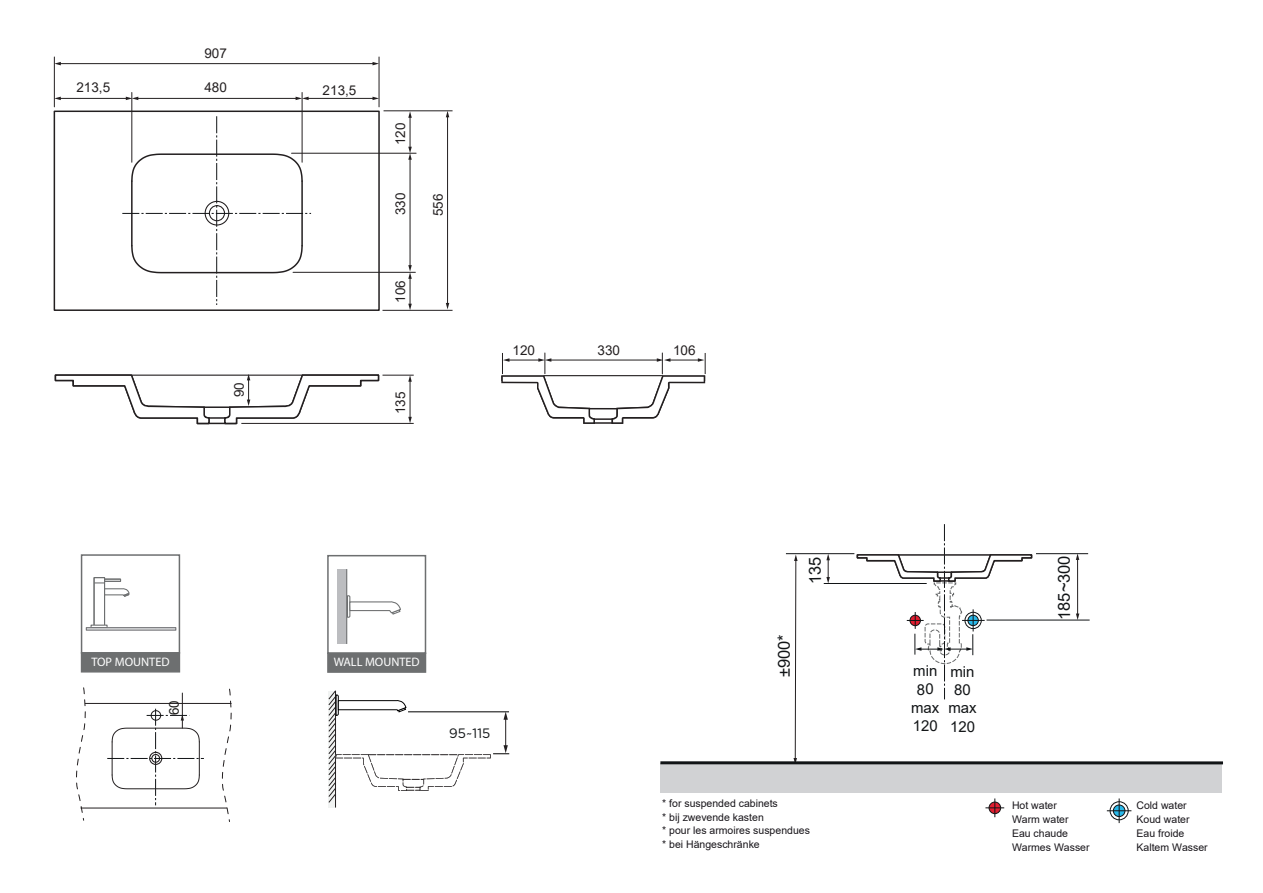
<style>
.page{position:relative;width:1263px;height:893px;background:#fff}
.page>*{position:absolute;margin:0;border:0;box-sizing:border-box;transform-origin:0 0}
.t1{font:16.5px "Arial";color:#111416}
.t2{font:15px "Arial";letter-spacing:-.01em;color:#111416}
.t3{font:13.5px "Arial";color:#231f20}
.t4{font:13.5px "Gotham";color:#111416}
.t5{font:13.5px "Arial";color:#1b1b19}
.t6{font:12.3px "Myriad Pro";color:#fff}
.t7{font:10.5px/13.8px "Arial";color:#18151a}
</style>
<div class="page">
<div style="left:54px;top:111px;width:326px;height:200px;border:2px solid #231f20"></div>
<hr style="left:60px;top:63px;width:314px;height:1px;background:#231f20">
<svg style="left:55px;top:62px;width:6px;height:3px"></svg>
<svg style="left:372px;top:62px;width:7px;height:3px"></svg>
<hr style="left:54px;top:57px;width:1px;height:50px;background:#231f20">
<hr style="left:379px;top:57px;width:1px;height:50px;background:#231f20">
<hr style="left:132px;top:92px;width:1px;height:70px;background:#231f20">
<hr style="left:302px;top:92px;width:1px;height:70px;background:#231f20">
<hr style="left:137px;top:98px;width:160px;height:1px;background:#231f20">
<hr style="left:60px;top:98px;width:67px;height:1px;background:#231f20">
<svg style="left:54px;top:97px;width:7px;height:3px"></svg>
<svg style="left:126px;top:97px;width:12px;height:3px"></svg>
<hr style="left:307px;top:98px;width:67px;height:1px;background:#231f20">
<svg style="left:296px;top:97px;width:13px;height:3px"></svg>
<svg style="left:372px;top:97px;width:7px;height:3px"></svg>
<hr style="left:293px;top:272px;width:122px;height:1px;background:#231f20">
<hr style="left:410px;top:159px;width:1px;height:107px;background:#231f20">
<hr style="left:291px;top:153px;width:125px;height:1px;background:#231f20">
<hr style="left:383px;top:111px;width:69px;height:1px;background:#231f20">
<hr style="left:382px;top:310px;width:70px;height:1px;background:#231f20">
<hr style="left:410px;top:117px;width:1px;height:31px;background:#231f20">
<svg style="left:408px;top:147px;width:4px;height:13px"></svg>
<svg style="left:408px;top:111px;width:4px;height:7px"></svg>
<svg style="left:408px;top:265px;width:4px;height:45px"></svg>
<hr style="left:447px;top:116px;width:1px;height:188px;background:#231f20">
<svg style="left:446px;top:303px;width:3px;height:6px"></svg>
<svg style="left:446px;top:111px;width:3px;height:6px"></svg>
<hr style="left:241px;top:423px;width:173px;height:1px;background:#231f20">
<hr style="left:382px;top:375px;width:32px;height:1px;background:#231f20">
<hr style="left:410px;top:380px;width:1px;height:38px;background:#231f20">
<svg style="left:408px;top:417px;width:4px;height:6px"></svg>
<svg style="left:408px;top:375px;width:4px;height:7px"></svg>
<div style="left:328px;top:691px;width:7px;height:117px;background:#f1f3f2"></div>
<hr style="left:335px;top:691px;width:1px;height:116px;background:#231f20">
<hr style="left:1077px;top:559px;width:1px;height:56px;background:#231f20">
<svg style="left:1076px;top:613px;width:3px;height:7px"></svg>
<svg style="left:1076px;top:554px;width:3px;height:6px"></svg>
<hr style="left:986px;top:620px;width:104px;height:1px;background:#111416">
<svg style="left:793px;top:554px;width:4px;height:207px"></svg>
<hr style="left:786px;top:553px;width:68px;height:1px;background:#111416">
<hr style="left:824px;top:583px;width:103px;height:1px;background:#111416">
<hr style="left:1036px;top:553px;width:52px;height:1px;background:#111416">
<div style="left:660px;top:763px;width:561px;height:30px;background:#d1d2d4"></div>
<hr style="left:660px;top:761px;width:563px;height:3px;background:#111416">
<svg style="left:1107px;top:798px;width:24px;height:25px"></svg>
<svg style="left:985px;top:798px;width:19px;height:19px"></svg>
<svg style="left:856px;top:524px;width:177px;height:175px"></svg>
<svg style="left:328px;top:690px;width:181px;height:113px"></svg>
<div style="left:327px;top:652px;width:99px;height:21px;background:#6d6f70;border:2px solid #6d6f70"></div>
<div style="left:327px;top:555px;width:99px;height:99px;border:2px solid #6d6f70"></div>
<div style="left:337px;top:569px;width:10px;height:75px;background:#bcbdc0"></div>
<svg style="left:347px;top:595px;width:54px;height:23px"></svg>
<hr style="left:346px;top:569px;width:1px;height:75px;background:#6d6f70">
<div style="left:81px;top:652px;width:99px;height:20px;background:#6d6f70"></div>
<div style="left:81px;top:554px;width:99px;height:100px;border:2px solid #6d6f70"></div>
<div style="left:93px;top:577px;width:12px;height:49px;background:#fff;border:1px solid #6d6f70"></div>
<hr style="left:104px;top:578px;width:1px;height:48px;background:#6d6f70">
<hr style="left:94px;top:578px;width:1px;height:48px;background:#6d6f70">
<svg style="left:94px;top:577px;width:36px;height:21px"></svg>
<div style="left:91px;top:625px;width:17px;height:3px;background:#fff;border:1px solid #6d6f70"></div>
<svg style="left:86px;top:627px;width:90px;height:4px"></svg>
<svg style="left:122px;top:116px;width:189px;height:189px"></svg>
<svg style="left:54px;top:374px;width:326px;height:51px"></svg>
<svg style="left:220px;top:689px;width:12px;height:133px"></svg>
<svg style="left:76px;top:687px;width:11px;height:134px"></svg>
<hr style="left:182px;top:693px;width:1px;height:35px;background:#231f20">
<svg style="left:501px;top:353px;width:205px;height:71px"></svg>
<hr style="left:81px;top:808px;width:146px;height:1px;background:#231f20">
<svg style="left:107px;top:709px;width:97px;height:96px"></svg>
<hr style="left:85px;top:703px;width:146px;height:1px;background:#231f20">
<svg style="left:809px;top:554px;width:21px;height:29px"></svg>
<p class="t3" style="left:204px;top:44px;width:24px">907</p>
<p class="t3" style="left:76px;top:78px;width:35px">213,5</p>
<p class="t3" style="left:204px;top:78px;width:24px">480</p>
<p class="t3" style="left:323px;top:81px;width:35px">213,5</p>
<p class="t3" style="left:230px;top:397px;width:17px;rotate:-90deg">90</p>
<p class="t3" style="left:391px;top:145px;width:24px;rotate:-90deg">120</p>
<p class="t3" style="left:391px;top:215px;width:24px;rotate:-90deg">330</p>
<p class="t3" style="left:391px;top:303px;width:24px;rotate:-90deg">106</p>
<p class="t3" style="left:429px;top:216px;width:24px;rotate:-90deg">556</p>
<p class="t3" style="left:391px;top:414px;width:24px;rotate:-90deg">135</p>
<p class="t3" style="left:513px;top:341px;width:24px">120</p>
<p class="t3" style="left:597px;top:341px;width:24px">330</p>
<p class="t3" style="left:673px;top:341px;width:24px">106</p>
<p class="t6" style="left:91px;top:654px;width:80px">TOP MOUNTED</p>
<p class="t6" style="left:334px;top:654px;width:88px">WALL MOUNTED</p>
<p class="t5" style="left:165px;top:715px;width:17px;rotate:-90deg">60</p>
<p class="t4" style="left:449px;top:725px;width:43px;rotate:-1deg">95~115</p>
<h1 class="t1" style="left:773px;top:677px;width:44px;rotate:-90deg">±900*</h1>
<p class="t7" style="left:662px;top:796px;width:149px">* for suspended cabinets<br>* bij zwevende kasten<br>* pour les armoires suspendues * bei Hängeschränke</p>
<h2 class="t2" style="left:913px;top:661px;width:63px">min min</h2>
<h2 class="t2" style="left:917px;top:679px;width:18px">80</h2>
<h2 class="t2" style="left:954px;top:679px;width:18px">80</h2>
<h2 class="t2" style="left:911px;top:697px;width:67px">max max</h2>
<h2 class="t2" style="left:913px;top:716px;width:64px">120 120</h2>
<h1 class="t1" style="left:1053px;top:620px;width:66px;rotate:-90deg">185~300</h1>
<p class="t7" style="left:1012px;top:799px;width:79px">Hot water<br>Warm water<br>Eau chaude<br>Warmes Wasser</p>
<p class="t7" style="left:1136px;top:799px;width:73px">Cold water<br>Koud water<br>Eau froide<br>Kaltem Wasser</p>
</div>
